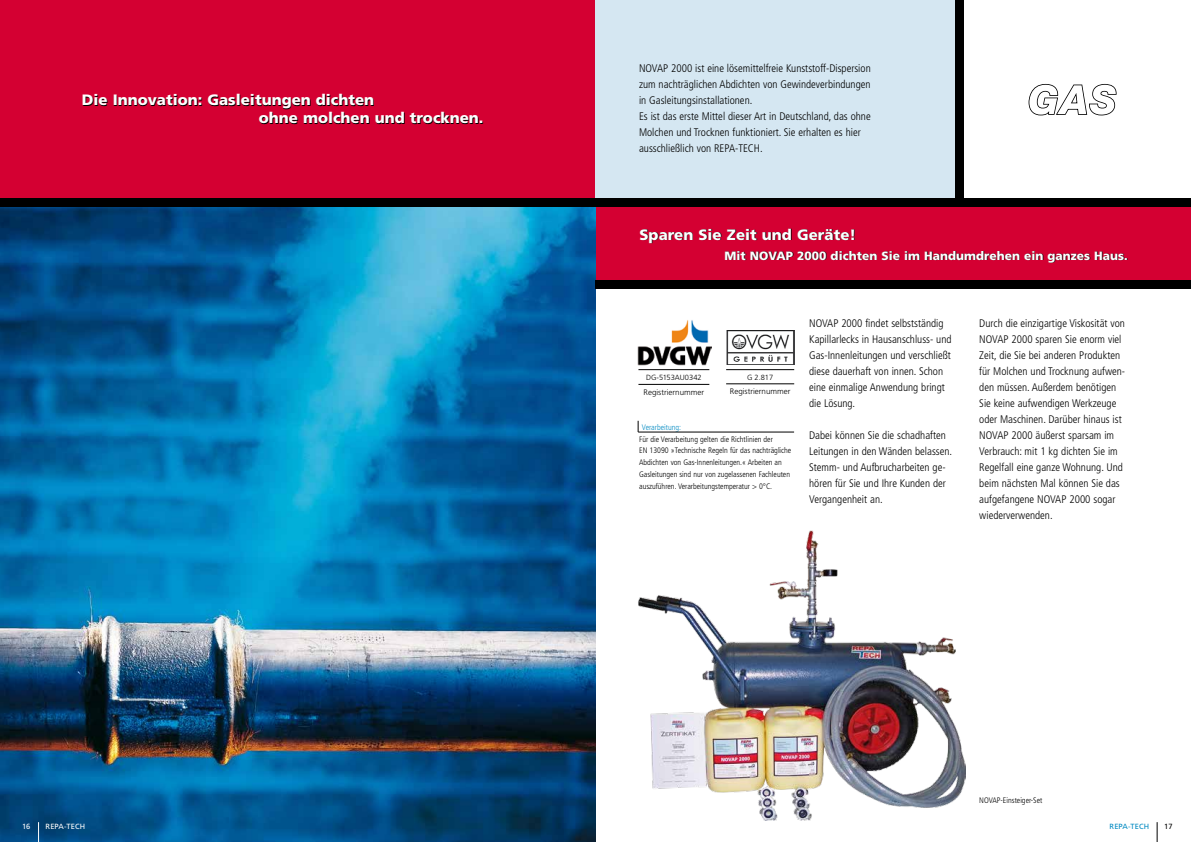
<style>
.page{position:relative;width:1191px;height:842px;background:#fff}
.page>*{position:absolute;margin:0;border:0;box-sizing:border-box;transform-origin:0 0}
.t1{font:900 15px/18px "Frutiger";color:#fff}
.t2{font:900 12px "Frutiger";color:#fff}
.t3{font:300 condensed 11px/16px "Frutiger";color:#000}
.t4{font:300 condensed 8px/11.9px "Frutiger";color:#000}
.t5{font:300 8px "Frutiger";color:#000}
.t6{font:300 condensed 8px "Frutiger";color:#008ac2}
.t7{font:300 7.5px "Frutiger";color:#000}
.t8{font:7.5px "Frutiger";letter-spacing:.015em;color:#fff}
.t9{font:7.5px "Frutiger";letter-spacing:.015em;color:#008ac2}
.t10{font:7.5px "Frutiger";color:#000}
</style>
<div class="page">
<svg style="left:1156px;top:822px;width:1px;height:20px"></svg>
<div style="left:0;top:0;width:595px;height:198px;background:#d40032"></div>
<div style="left:595px;top:207px;width:596px;height:74px;background:#d40032"></div>
<div style="left:595px;top:0;width:360px;height:198px;background:#d5e7f2"></div>
<img style="left:0;top:207px;width:595px;height:635px">
<svg style="left:38px;top:822px;width:1px;height:20px"></svg>
<div style="left:595px;top:281px;width:596px;height:8px;background:#000"></div>
<div style="left:955px;top:0;width:9px;height:198px;background:#000"></div>
<img style="left:637px;top:320px;width:74px;height:46px">
<hr style="left:638px;top:432px;width:156px;height:1px;background:#000">
<svg style="left:1028px;top:83px;width:89px;height:33px"></svg>
<img style="left:638px;top:531px;width:328px;height:290px">
<div style="left:0;top:198px;width:1191px;height:9px;background:#000"></div>
<hr style="left:638px;top:369px;width:71px;height:1px;background:#000">
<hr style="left:638px;top:384px;width:71px;height:1px;background:#000">
<hr style="left:726px;top:369px;width:68px;height:1px;background:#000">
<hr style="left:726px;top:384px;width:68px;height:1px;background:#000">
<img style="left:726px;top:330px;width:68px;height:35px">
<h1 class="t1" style="left:259px;top:91px;width:226px;text-indent:-177px">Die Innovation: Gasleitungen dichten<br>ohne molchen und trocknen.</h1>
<p class="t8" style="left:22px;top:821px;width:10px">16</p>
<p class="t8" style="left:46px;top:821px;width:41px">REPA-TECH</p>
<p class="t3" style="left:639px;top:60px;width:233px">NOVAP 2000 ist eine lösemittelfreie Kunststoff-Dispersion zum nachträglichen Abdichten von Gewindeverbindungen in Gasleitungsinstallationen.<br>Es ist das erste Mittel dieser Art in Deutschland, das ohne Molchen und Trocknen funktioniert. Sie erhalten es hier ausschließlich von REPA-TECH.</p>
<h1 class="t1" style="left:639px;top:225px;width:218px">Sparen Sie Zeit und Geräte!</h1>
<p class="t2" style="left:724px;top:248px;width:405px">Mit NOVAP 2000 dichten Sie im Handumdrehen ein ganzes Haus.</p>
<p class="t7" style="left:646px;top:373px;width:57px">DG-5153AU0342</p>
<p class="t5" style="left:643px;top:387px;width:62px">Registriernummer</p>
<p class="t7" style="left:747px;top:373px;width:28px">G 2.817</p>
<p class="t5" style="left:730px;top:387px;width:62px">Registriernummer</p>
<p class="t6" style="left:642px;top:422px;width:41px">Verarbeitung:</p>
<p class="t4" style="left:639px;top:433px;width:154px">Für die Verarbeitung gelten die Richtlinien der<br>EN 13090 »Technische Regeln für das nachträgliche Abdichten von Gas-Innenleitungen.« Arbeiten an Gasleitungen sind nur von zugelassenen Fachleuten auszuführen. Verarbeitungstemperatur &gt; 0°C.</p>
<p class="t3" style="left:809px;top:315px;width:144px">NOVAP 2000 findet selbstständig<br>Kapillarlecks in Hausanschluss- und<br>Gas-Innenleitungen und verschließt diese dauerhaft von innen. Schon eine einmalige Anwendung bringt die Lösung.</p>
<p class="t3" style="left:809px;top:427px;width:145px">Dabei können Sie die schadhaften<br>Leitungen in den Wänden belassen.<br>Stemm- und Aufbrucharbeiten ge&shy;hören für Sie und Ihre Kunden der<br>Vergangenheit an.</p>
<p class="t3" style="left:979px;top:315px;width:147px">Durch die einzigartige Viskosität von<br>NOVAP 2000 sparen Sie enorm viel<br>Zeit, die Sie bei anderen Produkten für Molchen und Trocknung aufwen&shy;den müssen. Außerdem benötigen<br>Sie keine aufwendigen Werkzeuge oder Maschinen. Darüber hinaus ist<br>NOVAP 2000 äußerst sparsam im<br>Verbrauch: mit 1 kg dichten Sie im<br>Regelfall eine ganze Wohnung. Und beim nächsten Mal können Sie das aufgefangene NOVAP 2000 sogar wiederverwenden.</p>
<p class="t4" style="left:979px;top:794px;width:65px">NOVAP-Einsteiger-Set</p>
<p class="t9" style="left:1109px;top:821px;width:41px">REPA-TECH</p>
<p class="t10" style="left:1164px;top:821px;width:10px">17</p>
</div>
